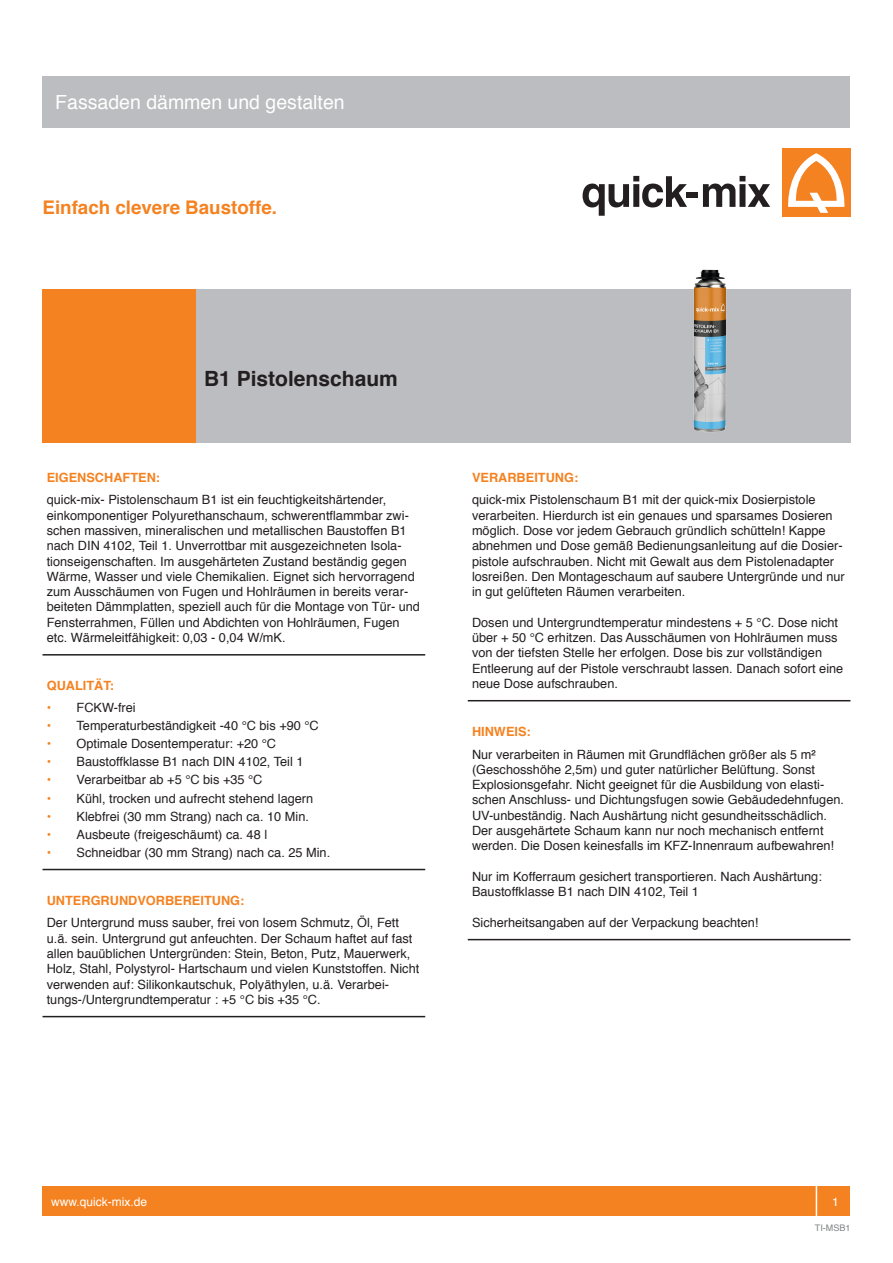
<style>
.page{position:relative;width:893px;height:1263px;background:#fff}
.page>*{position:absolute;margin:0;border:0;box-sizing:border-box;transform-origin:0 0}
.t1{font:700 21px "Helvetica";color:#231f20}
.t2{font:19.5px "Helvetica";color:#fff}
.t3{font:700 18.75px "Helvetica";color:#f58220}
.t4{font:12.75px/15.3px "Helvetica";color:#231f20}
.t5{font:700 12.75px "Helvetica";color:#f58220}
.t6{font:12px "Helvetica";color:#fff}
.t7{font:9px "Helvetica";color:#808285}
</style>
<div class="page">
<div style="left:43px;top:77px;width:807px;height:51px;background:#bcbdc0"></div>
<svg style="left:583px;top:176px;width:104px;height:40px"></svg>
<div style="left:686px;top:192px;width:12px;height:6px;background:#231f20"></div>
<svg style="left:703px;top:176px;width:67px;height:31px"></svg>
<div style="left:782px;top:149px;width:68px;height:68px;background:#f58220"></div>
<svg style="left:788px;top:153px;width:57px;height:60px"></svg>
<div style="left:43px;top:1186px;width:807px;height:30px;background:#f58220"></div>
<div style="left:816px;top:1181px;width:39px;height:40px;border:2px solid #fff"></div>
<div style="left:191px;top:289px;width:659px;height:153px;background:#bcbdc0"></div>
<div style="left:43px;top:289px;width:153px;height:153px;background:#f58220"></div>
<img style="left:693px;top:269px;width:34px;height:163px">
<hr style="left:43px;top:654px;width:382px;height:1px;background:#231f20">
<hr style="left:43px;top:869px;width:382px;height:1px;background:#231f20">
<hr style="left:43px;top:1016px;width:382px;height:1px;background:#231f20">
<hr style="left:468px;top:700px;width:382px;height:1px;background:#231f20">
<hr style="left:468px;top:939px;width:382px;height:1px;background:#231f20">
<p class="t2" style="left:55px;top:87px;width:291px">Fassaden dämmen und gestalten</p>
<p class="t3" style="left:43px;top:192px;width:236px">Einfach clevere Baustoffe.</p>
<p class="t1" style="left:204px;top:361px;width:195px">B1 Pistolenschaum</p>
<p class="t5" style="left:47px;top:467px;width:115px">EIGENSCHAFTEN:</p>
<p class="t4" style="left:47px;top:493px;width:375px">quick-mix- Pistolenschaum B1 ist ein feuchtigkeitshärtender, einkomponentiger Polyurethanschaum, schwerentflammbar zwi&shy;schen massiven, mineralischen und metallischen Baustoffen B1 nach DIN 4102, Teil 1. Unverrottbar mit ausgezeichneten Isola&shy;tionseigenschaften. Im ausgehärteten Zustand beständig gegen Wärme, Wasser und viele Chemikalien. Eignet sich hervorragend zum Ausschäumen von Fugen und Hohlräumen in bereits verar&shy;beiteten Dämmplatten, speziell auch für die Montage von Tür- und Fensterrahmen, Füllen und Abdichten von Hohlräumen, Fugen etc. Wärmeleitfähigkeit: 0,03 - 0,04 W/mK.</p>
<p class="t5" style="left:47px;top:675px;width:69px">QUALITÄT:</p>
<p class="t5" style="left:47px;top:697px;width:6px">•</p>
<p class="t4" style="left:77px;top:700px;width:61px">FCKW-frei</p>
<p class="t5" style="left:47px;top:715px;width:6px">•</p>
<p class="t4" style="left:77px;top:718px;width:244px">Temperaturbeständigkeit -40 °C bis +90 °C</p>
<p class="t5" style="left:47px;top:733px;width:6px">•</p>
<p class="t4" style="left:77px;top:737px;width:201px">Optimale Dosentemperatur: +20 °C</p>
<p class="t5" style="left:47px;top:752px;width:6px">•</p>
<p class="t4" style="left:77px;top:755px;width:229px">Baustoffklasse B1 nach DIN 4102, Teil 1</p>
<p class="t5" style="left:47px;top:770px;width:6px">•</p>
<p class="t4" style="left:77px;top:773px;width:187px">Verarbeitbar ab +5 °C bis +35 °C</p>
<p class="t5" style="left:47px;top:788px;width:6px">•</p>
<p class="t4" style="left:77px;top:791px;width:238px">Kühl, trocken und aufrecht stehend lagern</p>
<p class="t5" style="left:47px;top:806px;width:6px">•</p>
<p class="t4" style="left:77px;top:809px;width:234px">Klebfrei (30 mm Strang) nach ca. 10 Min.</p>
<p class="t5" style="left:47px;top:824px;width:6px">•</p>
<p class="t4" style="left:77px;top:827px;width:192px">Ausbeute (freigeschäumt) ca. 48 l</p>
<p class="t5" style="left:47px;top:842px;width:6px">•</p>
<p class="t4" style="left:77px;top:845px;width:255px">Schneidbar (30 mm Strang) nach ca. 25 Min.</p>
<p class="t5" style="left:47px;top:890px;width:199px">UNTERGRUNDVORBEREITUNG:</p>
<p class="t4" style="left:47px;top:915px;width:374px">Der Untergrund muss sauber, frei von losem Schmutz, Öl, Fett u.ä. sein. Untergrund gut anfeuchten. Der Schaum haftet auf fast allen bauüblichen Untergründen: Stein, Beton, Putz, Mauerwerk, Holz, Stahl, Polystyrol- Hartschaum und vielen Kunststoffen. Nicht verwenden auf: Silikonkautschuk, Polyäthylen, u.ä. Verarbei&shy;tungs-/Untergrundtemperatur : +5 °C bis +35 °C.</p>
<p class="t5" style="left:472px;top:467px;width:108px">VERARBEITUNG:</p>
<p class="t4" style="left:472px;top:493px;width:374px">quick-mix Pistolenschaum B1 mit der quick-mix Dosierpistole verarbeiten. Hierdurch ist ein genaues und sparsames Dosieren möglich. Dose vor jedem Gebrauch gründlich schütteln! Kappe abnehmen und Dose gemäß Bedienungsanleitung auf die Dosier&shy;pistole aufschrauben. Nicht mit Gewalt aus dem Pistolenadapter losreißen. Den Montageschaum auf saubere Untergründe und nur in gut gelüfteten Räumen verarbeiten.</p>
<p class="t4" style="left:472px;top:615px;width:373px">Dosen und Untergrundtemperatur mindestens + 5 °C. Dose nicht über + 50 °C erhitzen. Das Ausschäumen von Hohlräumen muss von der tiefsten Stelle her erfolgen. Dose bis zur vollständigen Entleerung auf der Pistole verschraubt lassen. Danach sofort eine neue Dose aufschrauben.</p>
<p class="t5" style="left:472px;top:721px;width:60px">HINWEIS:</p>
<p class="t4" style="left:472px;top:747px;width:374px">Nur verarbeiten in Räumen mit Grundflächen größer als 5 m² (Geschosshöhe 2,5m) und guter natürlicher Belüftung. Sonst Explosionsgefahr. Nicht geeignet für die Ausbildung von elasti&shy;schen Anschluss- und Dichtungsfugen sowie Gebäudedehnfugen.<br>UV-unbeständig. Nach Aushärtung nicht gesundheitsschädlich.<br>Der ausgehärtete Schaum kann nur noch mechanisch entfernt werden. Die Dosen keinesfalls im KFZ-Innenraum aufbewahren!</p>
<p class="t4" style="left:472px;top:869px;width:351px">Nur im Kofferraum gesichert transportieren. Nach Aushärtung:<br>Baustoffklasse B1 nach DIN 4102, Teil 1</p>
<p class="t4" style="left:472px;top:915px;width:288px">Sicherheitsangaben auf der Verpackung beachten!</p>
<p class="t6" style="left:51px;top:1192px;width:98px">www.quick-mix.de</p>
<p class="t6" style="left:832px;top:1192px;width:8px">1</p>
<p class="t7" style="left:815px;top:1221px;width:37px">TI-MSB1</p>
</div>
